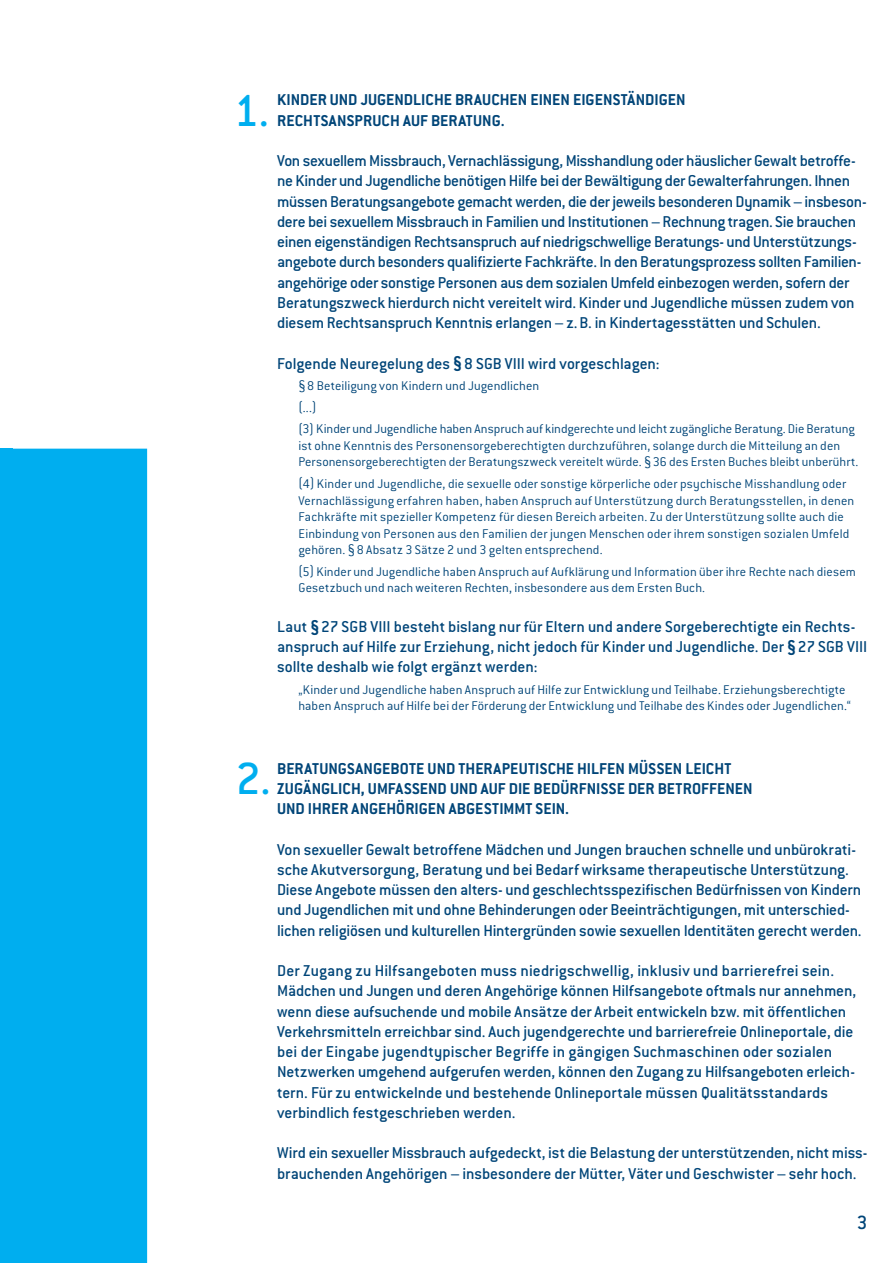
<style>
.page{position:relative;width:893px;height:1263px;background:#fff}
.page>*{position:absolute;margin:0;border:0;box-sizing:border-box;transform-origin:0 0}
.t1{font:500 49.35px "Conduit ITC";color:#00aeef}
.t2{font:500 21px "Conduit ITC";color:#004578}
.t3{font:500 17.25px/20.2px "Conduit ITC";letter-spacing:-.01em;color:#004578}
.t4{font:700 17.25px/20.2px "Conduit ITC";letter-spacing:.005em;color:#004578}
.t5{font:300 13.8px/16.5px "Conduit ITC";letter-spacing:.01em;color:#004578}
.s1{font-weight:700}
</style>
<div class="page">
<div style="left:0;top:449px;width:147px;height:814px;background:#00aeef"></div>
<h1 class="t1" style="left:234px;top:82px;width:37px">1.</h1>
<p class="t4" style="left:277px;top:89px;width:410px">KINDER UND JUGENDLICHE BRAUCHEN EINEN EIGENSTÄNDIGEN<br>RECHTSANSPRUCH AUF BERATUNG.</p>
<p class="t3" style="left:277px;top:150px;width:591px">Von sexuellem Missbrauch, Vernachlässigung, Misshandlung oder häuslicher Gewalt betroffe&shy;ne Kinder und Jugendliche benötigen Hilfe bei der Bewältigung der Gewalterfahrungen. Ihnen müssen Beratungsangebote gemacht werden, die der jeweils besonderen Dynamik – insbeson&shy;dere bei sexuellem Missbrauch in Familien und Institutionen – Rechnung tragen. Sie brauchen einen eigenständigen Rechtsanspruch auf niedrigschwellige Beratungs- und Unterstützungs&shy;angebote durch besonders qualifizierte Fachkräfte. In den Beratungsprozess sollten Familien&shy;angehörige oder sonstige Personen aus dem sozialen Umfeld einbezogen werden, sofern der Beratungszweck hierdurch nicht vereitelt wird. Kinder und Jugendliche müssen zudem von diesem Rechtsanspruch Kenntnis erlangen – z.B. in Kindertagesstätten und Schulen.</p>
<p class="t3" style="left:277px;top:353px;width:384px">Folgende Neuregelung des <span class="s1">§</span>8 SGB VIII wird vorgeschlagen:</p>
<p class="t5" style="left:298px;top:375px;width:558px;line-height:21.6px">§8 Beteiligung von Kindern und Jugendlichen<br>(...)<br>(3) Kinder und Jugendliche haben Anspruch auf kindgerechte und leicht zugängliche Beratung. Die Beratung</p>
<p class="t5" style="left:298px;top:437px;width:562px">ist ohne Kenntnis des Personensorgeberechtigten durchzuführen, solange durch die Mitteilung an den<br>Personensorgeberechtigten der Beratungszweck vereitelt würde. §36 des Ersten Buches bleibt unberührt.</p>
<p class="t5" style="left:298px;top:475px;width:558px">(4) Kinder und Jugendliche, die sexuelle oder sonstige körperliche oder psychische Misshandlung oder Vernachlässigung erfahren haben, haben Anspruch auf Unterstützung durch Beratungsstellen, in denen Fachkräfte mit spezieller Kompetenz für diesen Bereich arbeiten. Zu der Unterstützung sollte auch die Einbindung von Personen aus den Familien der jungen Menschen oder ihrem sonstigen sozialen Umfeld gehören. §8 Absatz 3 Sätze 2 und 3 gelten entsprechend.</p>
<p class="t5" style="left:298px;top:563px;width:559px">(5) Kinder und Jugendliche haben Anspruch auf Aufklärung und Information über ihre Rechte nach diesem<br>Gesetzbuch und nach weiteren Rechten, insbesondere aus dem Ersten Buch.</p>
<p class="t3" style="left:277px;top:616px;width:592px">Laut <span class="s1">§</span>27 SGB VIII besteht bislang nur für Eltern und andere Sorgeberechtigte ein Rechts&shy;anspruch auf Hilfe zur Erziehung, nicht jedoch für Kinder und Jugendliche. Der <span class="s1">§</span>27 SGB VIII sollte deshalb wie folgt ergänzt werden:</p>
<p class="t5" style="left:298px;top:681px;width:554px">„Kinder und Jugendliche haben Anspruch auf Hilfe zur Entwicklung und Teilhabe. Erziehungsberechtigte haben Anspruch auf Hilfe bei der Förderung der Entwicklung und Teilhabe des Kindes oder Jugendlichen.“</p>
<h1 class="t1" style="left:236px;top:751px;width:37px">2.</h1>
<p class="t4" style="left:277px;top:758px;width:477px">BERATUNGSANGEBOTE UND THERAPEUTISCHE HILFEN MÜSSEN LEICHT<br>ZUGÄNGLICH, UMFASSEND UND AUF DIE BEDÜRFNISSE DER BETROFFENEN<br>UND IHRER ANGEHÖRIGEN ABGESTIMMT SEIN.</p>
<p class="t3" style="left:277px;top:839px;width:586px">Von sexueller Gewalt betroffene Mädchen und Jungen brauchen schnelle und unbürokrati&shy;sche Akutversorgung, Beratung und bei Bedarf wirksame therapeutische Unterstützung.<br>Diese Angebote müssen den alters- und geschlechtsspezifischen Bedürfnissen von Kindern und Jugendlichen mit und ohne Behinderungen oder Beeinträchtigungen, mit unterschied&shy;lichen religiösen und kulturellen Hintergründen sowie sexuellen Identitäten gerecht werden.</p>
<p class="t3" style="left:277px;top:960px;width:581px">Der Zugang zu Hilfsangeboten muss niedrigschwellig, inklusiv und barrierefrei sein.<br>Mädchen und Jungen und deren Angehörige können Hilfsangebote oftmals nur annehmen, wenn diese aufsuchende und mobile Ansätze der Arbeit entwickeln bzw. mit öffentlichen Verkehrsmitteln erreichbar sind. Auch jugendgerechte und barrierefreie Onlineportale, die bei der Eingabe jugendtypischer Begriffe in gängigen Suchmaschinen oder sozialen Netzwerken umgehend aufgerufen werden, können den Zugang zu Hilfsangeboten erleich&shy;tern. Für zu entwickelnde und bestehende Onlineportale müssen Qualitätsstandards verbindlich festgeschrieben werden.</p>
<p class="t3" style="left:277px;top:1143px;width:592px">Wird ein sexueller Missbrauch aufgedeckt, ist die Belastung der unterstützenden, nicht miss&shy;brauchenden Angehörigen – insbesondere der Mütter, Väter und Geschwister – sehr hoch.</p>
<p class="t2" style="left:857px;top:1211px;width:12px">3</p>
</div>
